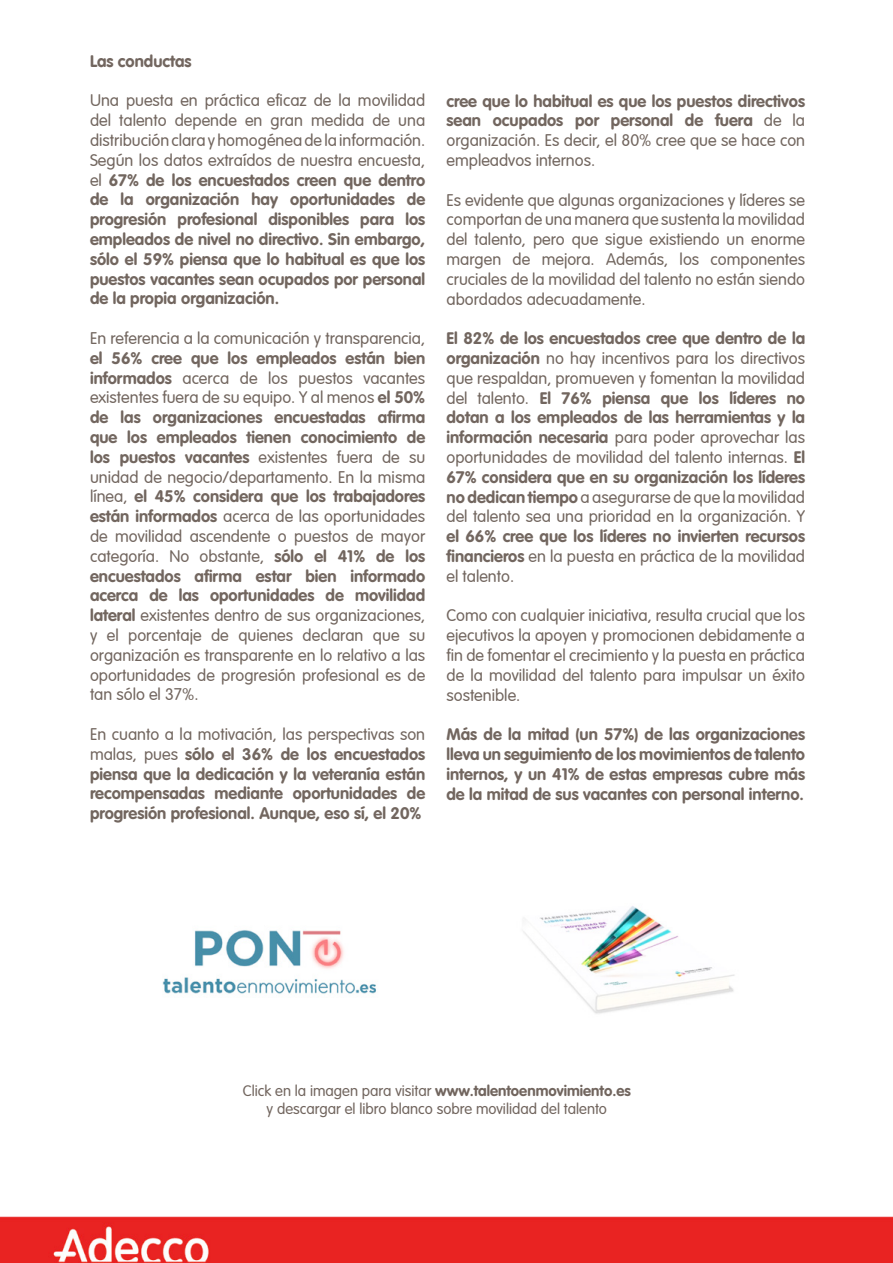
<style>
.page{position:relative;width:893px;height:1263px;background:#fff}
.page>*{position:absolute;margin:0;border:0;box-sizing:border-box;transform-origin:0 0}
.t1{font:300 16.5px/19.8px "VAG Rounded LT";color:#72665f}
.t2{font:700 16.5px/19.8px "VAG Rounded";color:#72665f}
.t3{font:700 16.5px "VAG Rounded LT";color:#72665f}
.t4{font:300 15px/18px "VAG Rounded";color:#71655e;text-align:center}
.s1{font-family:"VAG Rounded LT";font-weight:300}
.s2{font-family:"VAG Rounded";font-weight:700}
.s3{font-weight:700}
</style>
<div class="page">
<img style="left:0;top:1216px;width:893px;height:47px">
<img style="left:162px;top:930px;width:215px;height:64px">
<img style="left:523px;top:906px;width:212px;height:108px">
<p class="t3" style="left:90px;top:51px;width:103px">Las conductas</p>
<p class="t1" style="left:90px;top:91px;width:337px;text-align:justify">Una puesta en práctica eficaz de la movilidad del talento depende en gran medida de una distribución clara y homogénea de la información.<br>Según los datos extraídos de nuestra encuesta,</p>
<p class="t2" style="left:90px;top:170px;width:337px;text-align:justify"><span class="s1">el</span> 67% de los encuestados creen que dentro de la organización hay oportunidades de progresión profesional disponibles para los empleados de nivel no directivo. Sin embargo, sólo el 59% piensa que lo habitual es que los puestos vacantes sean ocupados por personal de la propia organización.</p>
<p class="t1" style="left:90px;top:329px;width:337px">En referencia a la comunicación y transparencia,</p>
<p class="t2" style="left:90px;top:348px;width:337px">el 56% cree que los empleados están bien</p>
<p class="t1" style="left:90px;top:368px;width:337px"><span class="s2">informados</span> acerca de los puestos vacantes existentes fuera de su equipo. Y al menos <span class="s2">el 50%</span></p>
<p class="t2" style="left:90px;top:407px;width:337px">de las organizaciones encuestadas afirma que los empleados tienen conocimiento de</p>
<p class="t1" style="left:90px;top:448px;width:337px"><span class="s2">los puestos vacantes</span> existentes fuera de su unidad de negocio/departamento. En la misma</p>
<p class="t2" style="left:90px;top:486px;width:337px"><span class="s1">línea,</span> el 45% considera que los trabajadores</p>
<p class="t1" style="left:90px;top:507px;width:337px;text-align:justify"><span class="s2">están informados</span> acerca de las oportunidades de movilidad ascendente o puestos de mayor categoría. No obstante, <span class="s2">sólo el 41% de los</span></p>
<p class="t2" style="left:90px;top:566px;width:337px">encuestados afirma estar bien informado acerca de las oportunidades de movilidad</p>
<p class="t1" style="left:90px;top:606px;width:337px;text-align:justify"><span class="s2">lateral</span> existentes dentro de sus organizaciones, y el porcentaje de quienes declaran que su organización es transparente en lo relativo a las oportunidades de progresión profesional es de tan sólo el 37%.</p>
<p class="t1" style="left:90px;top:725px;width:337px">En cuanto a la motivación, las perspectivas son</p>
<p class="t2" style="left:90px;top:744px;width:337px;text-align:justify"><span class="s1">malas, pues</span> sólo el 36% de los encuestados piensa que la dedicación y la veteranía están recompensadas mediante oportunidades de progresión profesional. Aunque, eso sí, el 20%</p>
<p class="t2" style="left:446px;top:91px;width:360px">cree que lo habitual es que los puestos directivos sean ocupados por personal de fuera <span class="s1">de la</span></p>
<p class="t1" style="left:446px;top:131px;width:360px">organización. Es decir, el 80% cree que se hace con empleadvos internos.</p>
<p class="t1" style="left:446px;top:190px;width:360px;text-align:justify">Es evidente que algunas organizaciones y líderes se comportan de una manera que sustenta la movilidad del talento, pero que sigue existiendo un enorme margen de mejora. Además, los componentes cruciales de la movilidad del talento no están siendo abordados adecuadamente.</p>
<p class="t2" style="left:446px;top:328px;width:360px">El 82% de los encuestados cree que dentro de la</p>
<p class="t1" style="left:446px;top:349px;width:360px"><span class="s2">organización</span> no hay incentivos para los directivos que respaldan, promueven y fomentan la movilidad</p>
<p class="t2" style="left:446px;top:388px;width:360px"><span class="s1">del talento.</span> El 76% piensa que los líderes no dotan a los empleados de las herramientas y la</p>
<p class="t1" style="left:446px;top:428px;width:360px"><span class="s2">información necesaria</span> para poder aprovechar las oportunidades de movilidad del talento internas. <span class="s2">El</span></p>
<p class="t2" style="left:446px;top:467px;width:360px">67% considera que en su organización los líderes</p>
<p class="t1" style="left:446px;top:487px;width:360px"><span class="s2">no dedican tiempo</span> a asegurarse de que la movilidad del talento sea una prioridad en la organización. Y</p>
<p class="t2" style="left:446px;top:526px;width:360px">el 66% cree que los líderes no invierten recursos</p>
<p class="t1" style="left:446px;top:547px;width:360px"><span class="s2">financieros</span> en la puesta en práctica de la movilidad el talento.</p>
<p class="t1" style="left:446px;top:606px;width:360px;text-align:justify">Como con cualquier iniciativa, resulta crucial que los ejecutivos la apoyen y promocionen debidamente a fin de fomentar el crecimiento y la puesta en práctica de la movilidad del talento para impulsar un éxito sostenible.</p>
<p class="t2" style="left:446px;top:724px;width:360px;text-align:justify">Más de la mitad (un 57%) de las organizaciones lleva un seguimiento de los movimientos de talento internos, y un 41% de estas empresas cubre más de la mitad de sus vacantes con personal interno.</p>
<p class="t4" style="left:243px;top:1081px;width:389px">Click en la imagen para visitar <span class="s3">www.talentoenmovimiento.es </span>y descargar el libro blanco sobre movilidad del talento</p>
</div>
